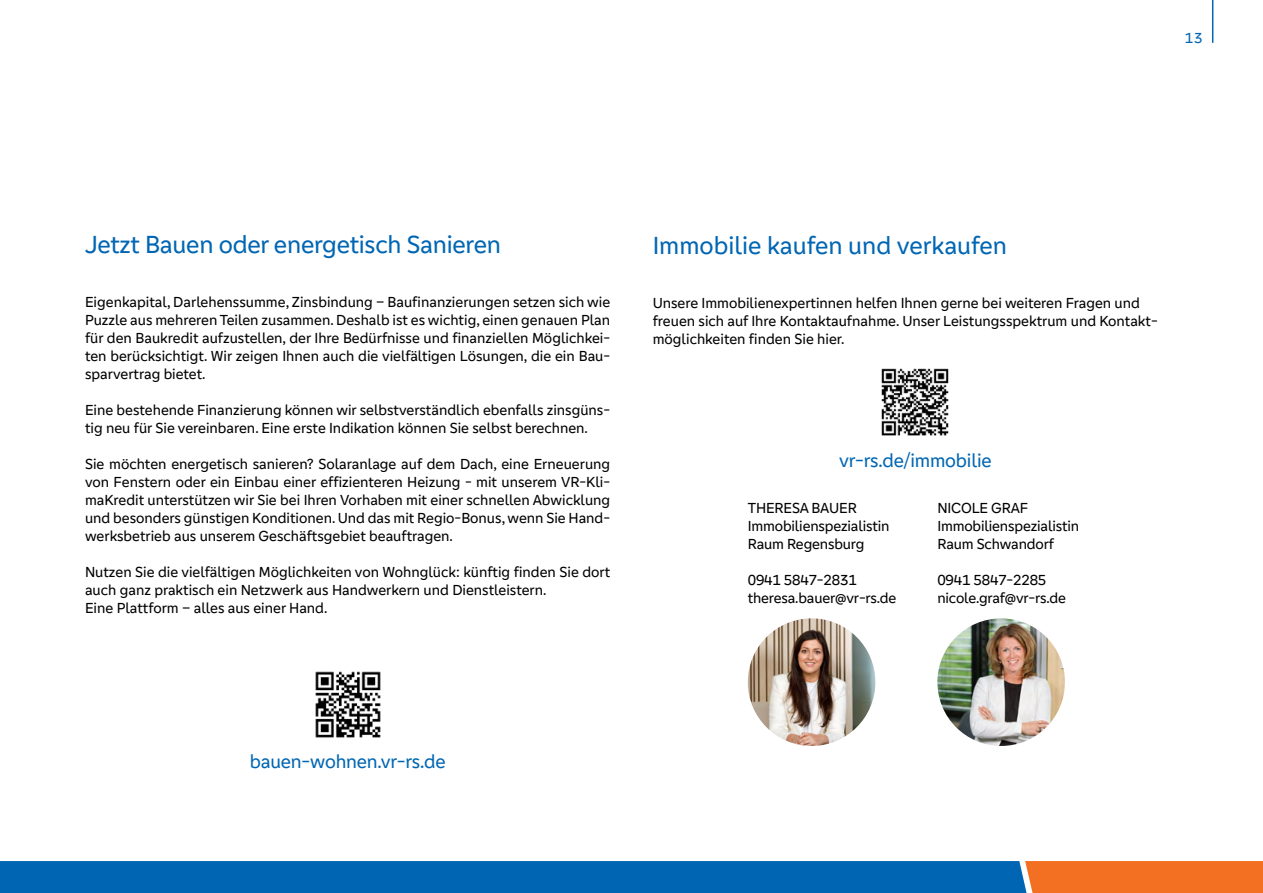
<style>
.page{position:relative;width:1263px;height:893px;background:#fff}
.page>*{position:absolute;margin:0;border:0;box-sizing:border-box;transform-origin:0 0}
.t1{font:25.5px "Genos GFG";letter-spacing:-.01em;color:#0066b3}
.t2{font:19.5px "Genos GFG";letter-spacing:-.01em;color:#0066b3}
.t3{font:15px/18px "Genos GFG";color:#000}
.t4{font:15px "Genos GFG";color:#0066b3}
</style>
<div class="page">
<img style="left:881px;top:368px;width:68px;height:68px">
<img style="left:748px;top:618px;width:127px;height:128px;border-radius:64px">
<img style="left:937px;top:618px;width:128px;height:128px;border-radius:64px">
<img style="left:315px;top:671px;width:66px;height:67px">
<svg style="left:0;top:861px;width:1263px;height:32px;background:#2e6898"></svg>
<hr style="left:1212px;top:0;width:1px;height:43px;background:#0066b3">
<p class="t4" style="left:1185px;top:30px;width:19px">13</p>
<h1 class="t1" style="left:85px;top:230px;width:417px">Jetzt Bauen oder energetisch Sanieren</h1>
<p class="t3" style="left:85px;top:293px;width:527px;text-align:justify">Eigenkapital, Darlehenssumme, Zinsbindung – Baufinanzierungen setzen sich wie Puzzle aus mehreren Teilen zusammen. Deshalb ist es wichtig, einen genauen Plan für den Baukredit aufzustellen, der Ihre Bedürfnisse und finanziellen Möglichkei&shy;ten berücksichtigt. Wir zeigen Ihnen auch die vielfältigen Lösungen, die ein Bau&shy;sparvertrag bietet.</p>
<p class="t3" style="left:85px;top:401px;width:527px">Eine bestehende Finanzierung können wir selbstverständlich ebenfalls zinsgüns&shy;tig neu für Sie vereinbaren. Eine erste Indikation können Sie selbst berechnen.</p>
<p class="t3" style="left:85px;top:455px;width:527px;text-align:justify">Sie möchten energetisch sanieren? Solaranlage auf dem Dach, eine Erneuerung von Fenstern oder ein Einbau einer effizienteren Heizung - mit unserem VR-Kli&shy;maKredit unterstützen wir Sie bei Ihren Vorhaben mit einer schnellen Abwicklung und besonders günstigen Konditionen. Und das mit Regio-Bonus, wenn Sie Hand&shy;werksbetrieb aus unserem Geschäftsgebiet beauftragen.</p>
<p class="t3" style="left:85px;top:563px;width:527px">Nutzen Sie die vielfältigen Möglichkeiten von Wohnglück: künftig finden Sie dort auch ganz praktisch ein Netzwerk aus Handwerkern und Dienstleistern.<br>Eine Plattform – alles aus einer Hand.</p>
<h1 class="t1" style="left:653px;top:231px;width:356px">Immobilie kaufen und verkaufen</h1>
<p class="t3" style="left:653px;top:294px;width:506px">Unsere Immobilienexpertinnen helfen Ihnen gerne bei weiteren Fragen und freuen sich auf Ihre Kontaktaufnahme. Unser Leistungsspektrum und Kontakt&shy;möglichkeiten finden Sie hier.</p>
<h2 class="t2" style="left:839px;top:449px;width:154px">vr-rs.de/immobilie</h2>
<p class="t3" style="left:748px;top:499px;width:143px">THERESA BAUER<br>Immobilienspezialistin<br>Raum Regensburg</p>
<p class="t3" style="left:748px;top:571px;width:150px">0941 5847-2831 theresa.bauer@vr-rs.de</p>
<p class="t3" style="left:937px;top:499px;width:143px">NICOLE GRAF<br>Immobilienspezialistin<br>Raum Schwandorf</p>
<p class="t3" style="left:937px;top:571px;width:130px">0941 5847-2285 nicole.graf@vr-rs.de</p>
<h2 class="t2" style="left:250px;top:751px;width:197px">bauen-wohnen.vr-rs.de</h2>
</div>
